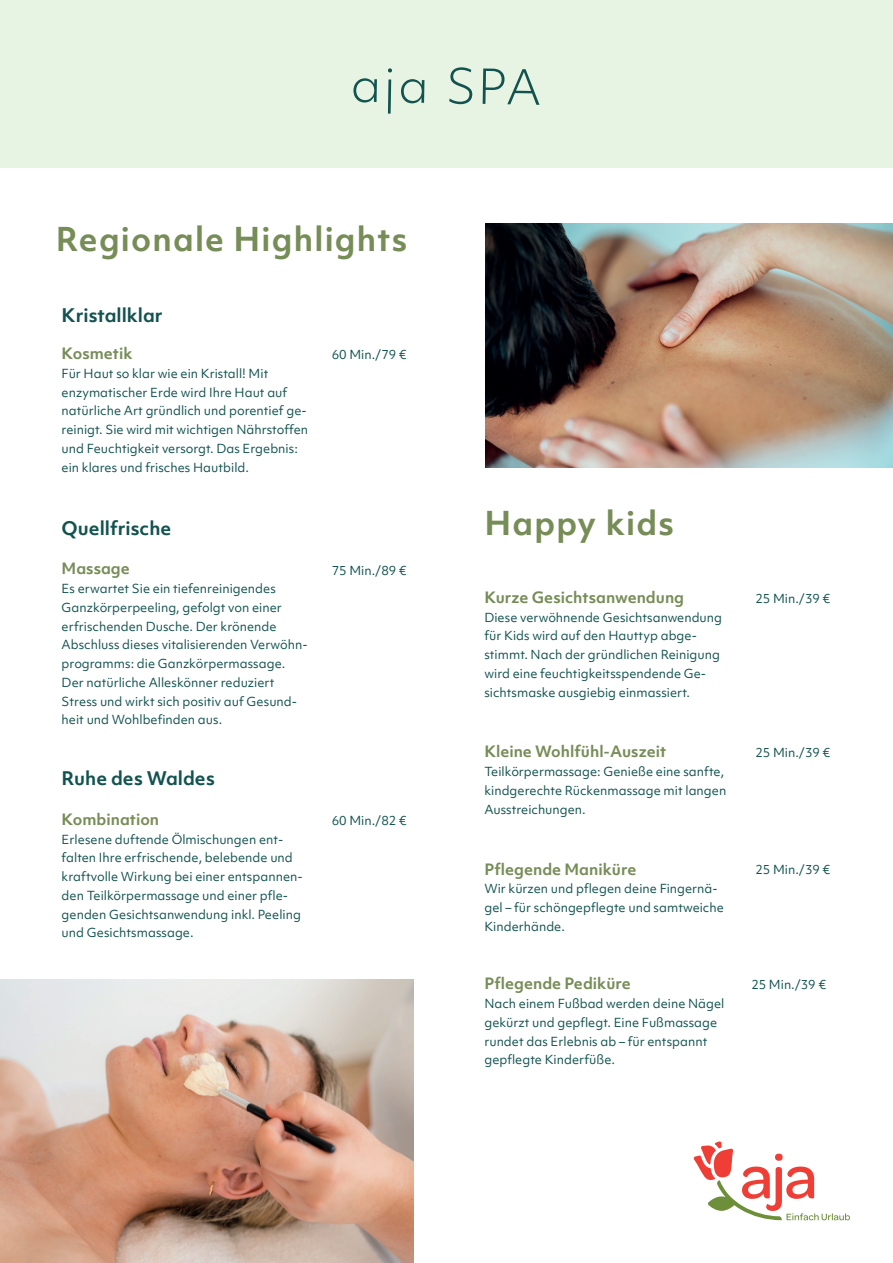
<style>
.page{position:relative;width:893px;height:1263px;background:#fff}
.page>*{position:absolute;margin:0;border:0;box-sizing:border-box;transform-origin:0 0}
.t1{font:700 31.5px "Objektiv Mk 1";letter-spacing:.04em;color:#778d58}
.t2{font:700 18px "Objektiv Mk 1";color:#125350}
.t3{font:700 15px "Objektiv Mk 1";color:#778d58}
.t4{font:12px/18.8px "Objektiv Mk 1";color:#125350}
</style>
<div class="page">
<div style="left:0;top:0;width:893px;height:167px;background:#e7f3e3"></div>
<svg style="left:353px;top:67px;width:186px;height:47px"></svg>
<svg style="left:693px;top:1141px;width:157px;height:79px"></svg>
<img style="left:485px;top:223px;width:408px;height:245px">
<img style="left:0;top:980px;width:414px;height:283px">
<h1 class="t1" style="left:56px;top:217px;width:353px">Regionale Highlights</h1>
<h2 class="t2" style="left:62px;top:302px;width:103px">Kristallklar</h2>
<p class="t3" style="left:62px;top:343px;width:72px">Kosmetik</p>
<p class="t4" style="left:62px;top:364px;width:248px">Für Haut so klar wie ein Kristall! Mit enzymatischer Erde wird Ihre Haut auf natürliche Art gründlich und porentief ge&shy;reinigt. Sie wird mit wichtigen Nährstoffen und Feuchtigkeit versorgt. Das Ergebnis: ein klares und frisches Hautbild.</p>
<h2 class="t2" style="left:62px;top:515px;width:111px">Quellfrische</h2>
<p class="t3" style="left:62px;top:558px;width:70px">Massage</p>
<p class="t4" style="left:62px;top:579px;width:248px">Es erwartet Sie ein tiefenreinigendes Ganzkörperpeeling, gefolgt von einer erfrischenden Dusche. Der krönende Abschluss dieses vitalisierenden Verwöhn&shy;programms: die Ganzkörpermassage.<br>Der natürliche Alleskönner reduziert Stress und wirkt sich positiv auf Gesund&shy;heit und Wohlbefinden aus.</p>
<h2 class="t2" style="left:62px;top:766px;width:155px">Ruhe des Waldes</h2>
<p class="t3" style="left:62px;top:809px;width:99px">Kombination</p>
<p class="t4" style="left:62px;top:830px;width:243px">Erlesene duftende Ölmischungen ent&shy;falten Ihre erfrischende, belebende und kraftvolle Wirkung bei einer entspannen&shy;den Teilkörpermassage und einer pfle&shy;genden Gesichtsanwendung inkl. Peeling und Gesichtsmassage.</p>
<p class="t4" style="left:332px;top:345px;width:76px">60 Min./79 €</p>
<p class="t4" style="left:332px;top:561px;width:76px">75 Min./89 €</p>
<p class="t4" style="left:332px;top:810px;width:76px">60 Min./82 €</p>
<h1 class="t1" style="left:484px;top:501px;width:191px">Happy kids</h1>
<p class="t3" style="left:484px;top:587px;width:201px">Kurze Gesichtsanwendung</p>
<p class="t4" style="left:484px;top:608px;width:239px">Diese verwöhnende Gesichtsanwendung für Kids wird auf den Hauttyp abge&shy;stimmt. Nach der gründlichen Reinigung wird eine feuchtigkeitsspendende Ge&shy;sichtsmaske ausgiebig einmassiert.</p>
<p class="t3" style="left:484px;top:741px;width:183px">Kleine Wohlfühl-Auszeit</p>
<p class="t4" style="left:484px;top:762px;width:243px">Teilkörpermassage: Genieße eine sanfte, kindgerechte Rückenmassage mit langen<br>Ausstreichungen.</p>
<p class="t3" style="left:484px;top:858px;width:153px">Pflegende Maniküre</p>
<p class="t4" style="left:484px;top:879px;width:241px">Wir kürzen und pflegen deine Fingernä&shy;gel – für schöngepflegte und samtweiche<br>Kinderhände.</p>
<p class="t3" style="left:484px;top:973px;width:148px">Pflegende Pediküre</p>
<p class="t4" style="left:484px;top:994px;width:242px">Nach einem Fußbad werden deine Nägel gekürzt und gepflegt. Eine Fußmassage rundet das Erlebnis ab – für entspannt gepflegte Kinderfüße.</p>
<p class="t4" style="left:755px;top:589px;width:76px">25 Min./39 €</p>
<p class="t4" style="left:755px;top:743px;width:76px">25 Min./39 €</p>
<p class="t4" style="left:755px;top:860px;width:76px">25 Min./39 €</p>
<p class="t4" style="left:751px;top:975px;width:76px">25 Min./39 €</p>
</div>
